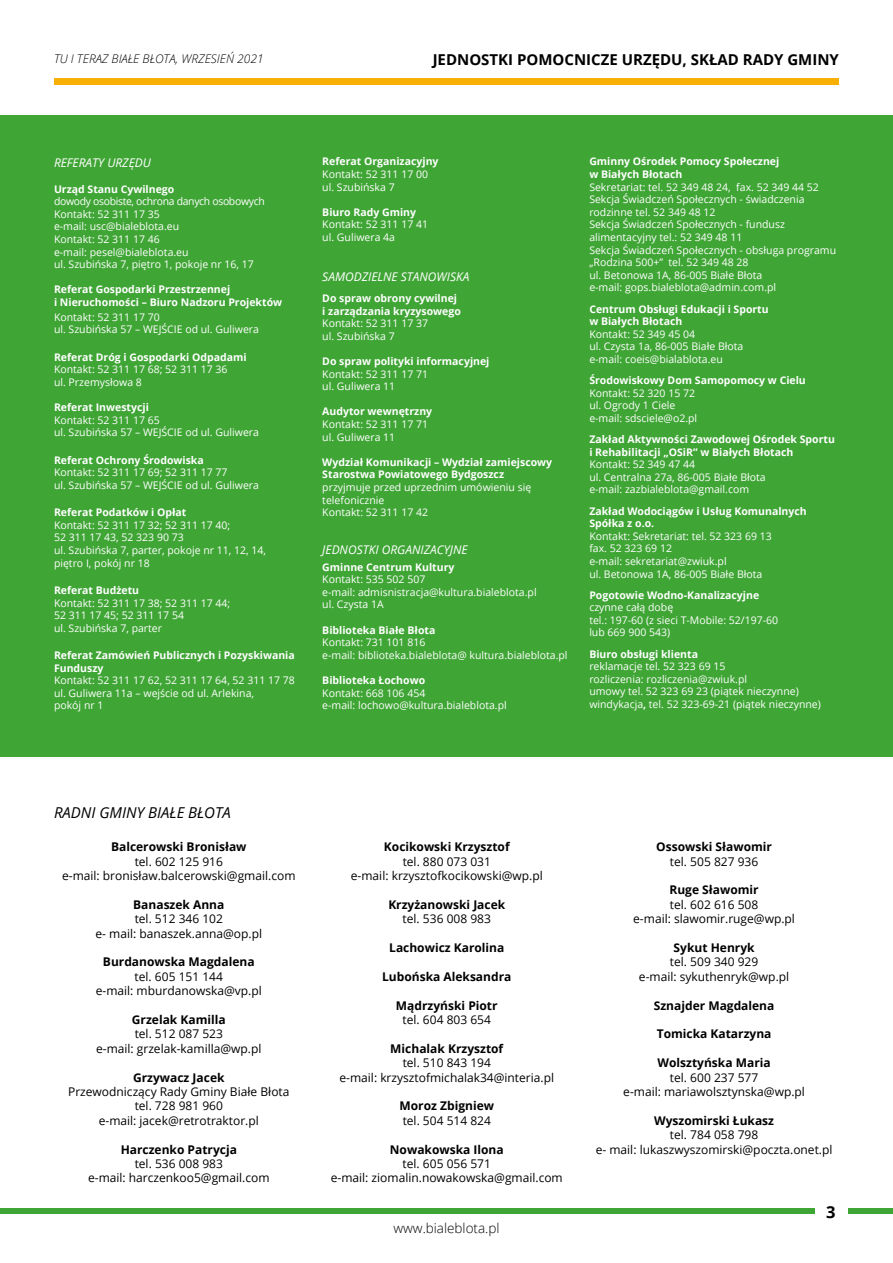
<style>
.page{position:relative;width:893px;height:1263px;background:#fff}
.page>*{position:absolute;margin:0;border:0;box-sizing:border-box;transform-origin:0 0}
.t1{font:700 16.5px "Open Sans";color:#000}
.t2{font:700 15px "Open Sans";color:#000}
.t3{font:italic 15px "Open Sans";color:#000}
.t4{font:300 13.5px "Open Sans";color:#000}
.t5{font:12px/14.4px "Open Sans";color:#000;text-align:center}
.t6{font:700 12px "Open Sans";color:#000}
.t7{font:italic 12px "Open Sans";color:#fff}
.t8{font:italic 300 12px "Open Sans";color:#000}
.t9{font:10.5px/12.6px "Open Sans";color:#fff}
.t10{font:700 10.5px/12.6px "Open Sans";color:#fff}
.s1{font-weight:700}
</style>
<div class="page">
<div style="left:54px;top:78px;width:785px;height:7px;background:#f9b005"></div>
<div style="left:0;top:1208px;width:814px;height:6px;background:#3fa535"></div>
<div style="left:848px;top:1208px;width:45px;height:6px;background:#3fa535"></div>
<div style="left:0;top:115px;width:893px;height:641px;background:#3fa535"></div>
<p class="t8" style="left:54px;top:51px;width:211px">TU I TERAZ BIAŁE BŁOTA, WRZESIEŃ 2021</p>
<h2 class="t2" style="left:433px;top:49px;width:408px">JEDNOSTKI POMOCNICZE URZĘDU, SKŁAD RADY GMINY</h2>
<p class="t7" style="left:54px;top:155px;width:97px">REFERATY URZĘDU</p>
<p class="t10" style="left:54px;top:182px;width:122px">Urząd Stanu Cywilnego</p>
<p class="t9" style="left:54px;top:195px;width:212px">dowody osobiste, ochrona danych osobowych<br>Kontakt: 52 311 17 35<br>e-mail: usc@bialeblota.eu<br>Kontakt: 52 311 17 46<br>e-mail: pesel@bialeblota.eu<br>ul. Szubińska 7, piętro 1, pokoje nr 16, 17</p>
<p class="t10" style="left:54px;top:283px;width:230px">Referat Gospodarki Przestrzennej<br>i Nieruchomości – Biuro Nadzoru Projektów</p>
<p class="t9" style="left:54px;top:310px;width:207px">Kontakt: 52 311 17 70<br>ul. Szubińska 57 – WEJŚCIE od ul. Guliwera</p>
<p class="t10" style="left:54px;top:350px;width:194px">Referat Dróg i Gospodarki Odpadami</p>
<p class="t9" style="left:54px;top:363px;width:175px">Kontakt: 52 311 17 68; 52 311 17 36 ul. Przemysłowa 8</p>
<p class="t10" style="left:54px;top:401px;width:96px">Referat Inwestycji</p>
<p class="t9" style="left:54px;top:413px;width:207px">Kontakt: 52 311 17 65<br>ul. Szubińska 57 – WEJŚCIE od ul. Guliwera</p>
<p class="t10" style="left:54px;top:453px;width:151px">Referat Ochrony Środowiska</p>
<p class="t9" style="left:54px;top:466px;width:207px">Kontakt: 52 311 17 69; 52 311 17 77<br>ul. Szubińska 57 – WEJŚCIE od ul. Guliwera</p>
<p class="t10" style="left:54px;top:506px;width:134px">Referat Podatków i Opłat</p>
<p class="t9" style="left:54px;top:518px;width:214px">Kontakt: 52 311 17 32; 52 311 17 40;<br>52 311 17 43, 52 323 90 73<br>ul. Szubińska 7, parter, pokoje nr 11, 12, 14, piętro I, pokój nr 18</p>
<p class="t10" style="left:54px;top:583px;width:87px">Referat Budżetu</p>
<p class="t9" style="left:54px;top:596px;width:178px">Kontakt: 52 311 17 38; 52 311 17 44;<br>52 311 17 45; 52 311 17 54<br>ul. Szubińska 7, parter</p>
<p class="t10" style="left:54px;top:649px;width:242px">Referat Zamówień Publicznych i Pozyskiwania<br>Funduszy</p>
<p class="t9" style="left:54px;top:674px;width:242px">Kontakt: 52 311 17 62, 52 311 17 64, 52 311 17 78 ul. Guliwera 11a – wejście od ul. Arlekina,<br>pokój nr 1</p>
<p class="t10" style="left:322px;top:155px;width:118px">Referat Organizacyjny</p>
<p class="t9" style="left:322px;top:168px;width:107px">Kontakt: 52 311 17 00 ul. Szubińska 7</p>
<p class="t10" style="left:322px;top:205px;width:95px">Biuro Rady Gminy</p>
<p class="t9" style="left:322px;top:218px;width:107px">Kontakt: 52 311 17 41 ul. Guliwera 4a</p>
<p class="t7" style="left:322px;top:268px;width:149px">SAMODZIELNE STANOWISKA</p>
<p class="t10" style="left:322px;top:292px;width:140px">Do spraw obrony cywilnej i zarządzania kryzysowego</p>
<p class="t9" style="left:322px;top:317px;width:107px">Kontakt: 52 311 17 37 ul. Szubińska 7</p>
<p class="t10" style="left:322px;top:355px;width:169px">Do spraw polityki informacyjnej</p>
<p class="t9" style="left:322px;top:367px;width:107px">Kontakt: 52 311 17 71 ul. Guliwera 11</p>
<p class="t10" style="left:322px;top:405px;width:111px">Audytor wewnętrzny</p>
<p class="t9" style="left:322px;top:417px;width:107px">Kontakt: 52 311 17 71 ul. Guliwera 11</p>
<p class="t10" style="left:322px;top:455px;width:231px">Wydział Komunikacji – Wydział zamiejscowy<br>Starostwa Powiatowego Bydgoszcz</p>
<p class="t9" style="left:322px;top:480px;width:210px">przyjmuje przed uprzednim umówieniu się telefonicznie<br>Kontakt: 52 311 17 42</p>
<p class="t7" style="left:322px;top:541px;width:147px">JEDNOSTKI ORGANIZACYJNE</p>
<p class="t10" style="left:322px;top:560px;width:134px">Gminne Centrum Kultury</p>
<p class="t9" style="left:322px;top:573px;width:216px">Kontakt: 535 502 507<br>e-mail: admisnistracja@kultura.bialeblota.pl ul. Czysta 1A</p>
<p class="t10" style="left:322px;top:623px;width:115px">Biblioteka Białe Błota</p>
<p class="t9" style="left:322px;top:636px;width:247px">Kontakt: 731 101 816<br>e-mail: biblioteka.bialeblota@ kultura.bialeblota.pl</p>
<p class="t10" style="left:322px;top:674px;width:104px">Biblioteka Łochowo</p>
<p class="t9" style="left:322px;top:686px;width:186px">Kontakt: 668 106 454<br>e-mail: lochowo@kultura.bialeblota.pl</p>
<p class="t10" style="left:589px;top:155px;width:191px">Gminny Ośrodek Pomocy Społecznej w Białych Błotach</p>
<p class="t9" style="left:589px;top:180px;width:248px">Sekretariat: tel. 52 349 48 24, fax. 52 349 44 52<br>Sekcja Świadczeń Społecznych - świadczenia rodzinne tel. 52 349 48 12<br>Sekcja Świadczeń Społecznych - fundusz alimentacyjny tel.: 52 349 48 11<br>Sekcja Świadczeń Społecznych - obsługa programu „Rodzina 500+” tel. 52 349 48 28<br>ul. Betonowa 1A, 86-005 Białe Błota<br>e-mail: gops.bialeblota@admin.com.pl</p>
<p class="t10" style="left:589px;top:302px;width:181px">Centrum Obsługi Edukacji i Sportu w Białych Błotach</p>
<p class="t9" style="left:589px;top:327px;width:156px">Kontakt: 52 349 45 04<br>ul. Czysta 1a, 86-005 Białe Błota e-mail: coeis@bialablota.eu</p>
<p class="t10" style="left:589px;top:374px;width:218px">Środowiskowy Dom Samopomocy w Cielu</p>
<p class="t9" style="left:589px;top:386px;width:109px">Kontakt: 52 320 15 72 ul. Ogrody 1 Ciele e-mail: sdsciele@o2.pl</p>
<p class="t10" style="left:589px;top:433px;width:247px">Zakład Aktywności Zawodowej Ośrodek Sportu i Rehabilitacji „OSiR” w Białych Błotach</p>
<p class="t9" style="left:589px;top:458px;width:178px">Kontakt: 52 349 47 44<br>ul. Centralna 27a, 86-005 Białe Błota e-mail: zazbialeblota@gmail.com</p>
<p class="t10" style="left:589px;top:504px;width:219px">Zakład Wodociągów i Usług Komunalnych<br>Spółka z o.o.</p>
<p class="t9" style="left:589px;top:529px;width:184px">Kontakt: Sekretariat: tel. 52 323 69 13 fax. 52 323 69 12<br>e-mail: sekretariat@zwiuk.pl<br>ul. Betonowa 1A, 86-005 Białe Błota</p>
<p class="t10" style="left:589px;top:588px;width:171px">Pogotowie Wodno-Kanalizacyjne</p>
<p class="t9" style="left:589px;top:601px;width:190px">czynne całą dobę<br>tel.: 197-60 (z sieci T-Mobile: 52/197-60 lub 669 900 543)</p>
<p class="t10" style="left:589px;top:647px;width:110px">Biuro obsługi klienta</p>
<p class="t9" style="left:589px;top:660px;width:233px">reklamacje tel. 52 323 69 15<br>rozliczenia: rozliczenia@zwiuk.pl<br>umowy tel. 52 323 69 23 (piątek nieczynne) windykacja<span class="s1">,</span> tel. 52 323-69-21 (piątek nieczynne)</p>
<h2 class="t3" style="left:54px;top:803px;width:179px">RADNI GMINY BIAŁE BŁOTA</h2>
<p class="t6" style="left:111px;top:838px;width:137px">Balcerowski Bronisław</p>
<p class="t5" style="left:62px;top:854px;width:235px">tel. 602 125 916<br>e-mail: bronisław.balcerowski@gmail.com</p>
<p class="t6" style="left:133px;top:896px;width:93px">Banaszek Anna</p>
<p class="t5" style="left:96px;top:911px;width:168px">tel. 512 346 102<br>e- mail: banaszek.anna@op.pl</p>
<p class="t6" style="left:103px;top:953px;width:153px">Burdanowska Magdalena</p>
<p class="t5" style="left:96px;top:969px;width:168px">tel. 605 151 144<br>e-mail: mburdanowska@vp.pl</p>
<p class="t6" style="left:132px;top:1011px;width:95px">Grzelak Kamilla</p>
<p class="t5" style="left:96px;top:1026px;width:167px">tel. 512 087 523<br>e-mail: grzelak-kamilla@wp.pl</p>
<p class="t6" style="left:133px;top:1069px;width:93px">Grzywacz Jacek</p>
<p class="t5" style="left:68px;top:1084px;width:223px">Przewodniczący Rady Gminy Białe Błota tel. 728 981 960<br>e-mail: jacek@retrotraktor.pl</p>
<p class="t6" style="left:121px;top:1141px;width:118px">Harczenko Patrycja</p>
<p class="t5" style="left:88px;top:1156px;width:183px">tel. 536 008 983<br>e-mail: harczenkoo5@gmail.com</p>
<p class="t6" style="left:384px;top:838px;width:127px">Kocikowski Krzysztof</p>
<p class="t5" style="left:351px;top:854px;width:193px">tel. 880 073 031<br>e-mail: krzysztofkocikowski@wp.pl</p>
<p class="t6" style="left:388px;top:896px;width:118px">Krzyżanowski Jacek</p>
<p class="t5" style="left:403px;top:911px;width:90px">tel. 536 008 983</p>
<p class="t6" style="left:389px;top:939px;width:117px">Lachowicz Karolina</p>
<p class="t6" style="left:382px;top:968px;width:131px">Lubońska Aleksandra</p>
<p class="t6" style="left:396px;top:997px;width:103px">Mądrzyński Piotr</p>
<p class="t5" style="left:403px;top:1012px;width:90px">tel. 604 803 654</p>
<p class="t6" style="left:390px;top:1040px;width:114px">Michalak Krzysztof</p>
<p class="t5" style="left:339px;top:1055px;width:216px">tel. 510 843 194<br>e-mail: krzysztofmichalak34@interia.pl</p>
<p class="t6" style="left:400px;top:1097px;width:96px">Moroz Zbigniew</p>
<p class="t5" style="left:403px;top:1113px;width:90px">tel. 504 514 824</p>
<p class="t6" style="left:390px;top:1141px;width:115px">Nowakowska Ilona</p>
<p class="t5" style="left:331px;top:1156px;width:233px">tel. 605 056 571<br>e-mail: ziomalin.nowakowska@gmail.com</p>
<p class="t4" style="left:393px;top:1219px;width:108px">www.bialeblota.pl</p>
<p class="t6" style="left:656px;top:838px;width:117px">Ossowski Sławomir</p>
<p class="t5" style="left:670px;top:854px;width:90px">tel. 505 827 936</p>
<p class="t6" style="left:669px;top:881px;width:91px">Ruge Sławomir</p>
<p class="t5" style="left:633px;top:897px;width:163px">tel. 602 616 508<br>e-mail: slawomir.ruge@wp.pl</p>
<p class="t6" style="left:674px;top:939px;width:82px">Sykut Henryk</p>
<p class="t5" style="left:639px;top:954px;width:152px">tel. 509 340 929<br>e-mail: sykuthenryk@wp.pl</p>
<p class="t6" style="left:654px;top:997px;width:122px">Sznajder Magdalena</p>
<p class="t6" style="left:657px;top:1025px;width:116px">Tomicka Katarzyna</p>
<p class="t6" style="left:657px;top:1054px;width:115px">Wolsztyńska Maria</p>
<p class="t5" style="left:623px;top:1070px;width:183px">tel. 600 237 577<br>e-mail: mariawolsztynska@wp.pl</p>
<p class="t6" style="left:654px;top:1112px;width:121px">Wyszomirski Łukasz</p>
<p class="t5" style="left:596px;top:1127px;width:238px">tel. 784 058 798<br>e- mail: lukaszwyszomirski@poczta.onet.pl</p>
<h1 class="t1" style="left:826px;top:1200px;width:11px">3</h1>
</div>
